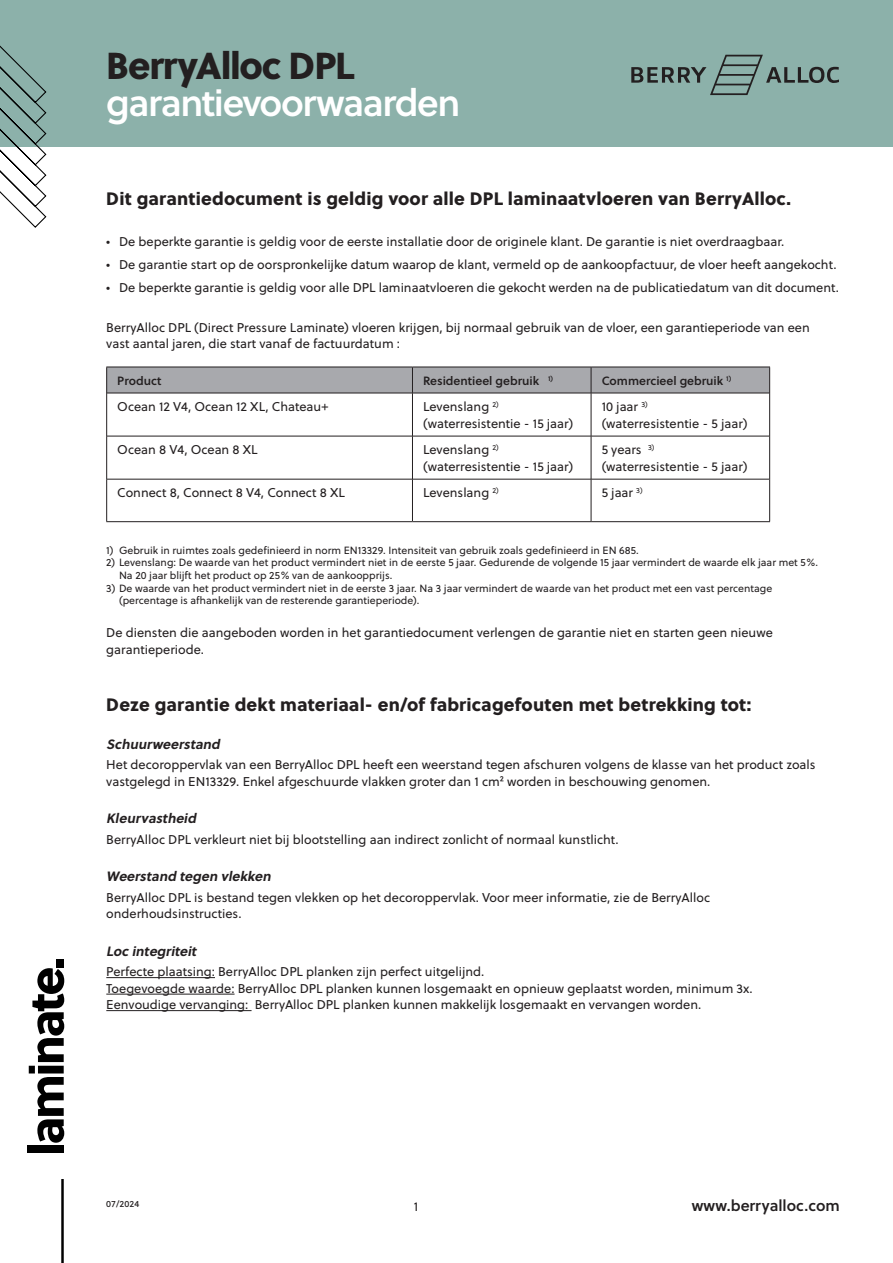
<style>
.page{position:relative;width:893px;height:1263px;background:#fff}
.page>*{position:absolute;margin:0;border:0;box-sizing:border-box;transform-origin:0 0}
.t1{font:37.5px "Soleil Sb";letter-spacing:-.04em;color:#fff}
.t2{font:37.5px "Soleil Xb";letter-spacing:-.035em;color:#231f20}
.Soleil_XB_12{font:18px "Soleil Xb";letter-spacing:.01em;color:#231f20}
.t3{font:15.6px "Soleil Sb";color:#231f20}
.Titeltjes_schuin{font:italic 700 13.5px "Soleil";color:#231f20}
.Basetext_LINKS{font:12.75px/16.5px "Soleil";color:#231f20}
.Basetext_LINKS_afstand_na{font:12.75px "Soleil";color:#231f20}
.basetext_TITELTJES{font:12px "Soleil Sb";color:#231f20}
.Onderschriftjes_opsomming{font:10.5px/12.6px "Soleil";color:#231f20}
.t4{font:9px "Soleil Bk";color:#231f20}
</style>
<div class="page">
<div style="left:0;top:0;width:893px;height:147px;background:#8cb1aa"></div>
<svg style="left:631px;top:55px;width:208px;height:40px"></svg>
<svg style="left:0;top:45px;width:47px;height:183px"></svg>
<div style="left:28px;top:1145px;width:36px;height:8px;background:#000"></div>
<svg style="left:29px;top:968px;width:35px;height:175px"></svg>
<div style="left:56px;top:959px;width:8px;height:8px;background:#000"></div>
<hr style="left:61px;top:1179px;width:3px;height:84px;background:#000">
<hr style="left:106px;top:977px;width:109px;height:1px;background:#231f20">
<hr style="left:106px;top:994px;width:129px;height:1px;background:#231f20">
<hr style="left:106px;top:1010px;width:146px;height:1px;background:#231f20">
<svg style="left:106px;top:367px;width:664px;height:154px"></svg>
<hr style="left:106px;top:393px;width:1px;height:43px;background:#231f20">
<hr style="left:769px;top:393px;width:1px;height:43px;background:#231f20">
<hr style="left:106px;top:436px;width:1px;height:43px;background:#231f20">
<hr style="left:769px;top:436px;width:1px;height:43px;background:#231f20">
<hr style="left:106px;top:479px;width:1px;height:42px;background:#231f20">
<hr style="left:769px;top:479px;width:1px;height:42px;background:#231f20">
<hr style="left:106px;top:521px;width:306px;height:1px;background:#231f20">
<hr style="left:412px;top:521px;width:179px;height:1px;background:#231f20">
<hr style="left:591px;top:521px;width:179px;height:1px;background:#231f20">
<p class="t2" style="left:106px;top:36px;width:250px">BerryAlloc DPL</p>
<p class="t1" style="left:106px;top:74px;width:356px">garantievoorwaarden</p>
<p class="Soleil_XB_12" style="left:106px;top:184px;width:686px">Dit garantiedocument is geldig voor alle DPL laminaatvloeren van BerryAlloc.</p>
<p class="Basetext_LINKS_afstand_na" style="left:106px;top:233px;width:680px">• De beperkte garantie is geldig voor de eerste installatie door de originele klant. De garantie is niet overdraagbaar.</p>
<p class="Basetext_LINKS_afstand_na" style="left:106px;top:255px;width:732px">• De garantie start op de oorspronkelijke datum waarop de klant, vermeld op de aankoopfactuur, de vloer heeft aangekocht.</p>
<p class="Basetext_LINKS_afstand_na" style="left:106px;top:278px;width:734px">• De beperkte garantie is geldig voor alle DPL laminaatvloeren die gekocht werden na de publicatiedatum van dit document.</p>
<p class="Basetext_LINKS" style="left:106px;top:318px;width:705px">BerryAlloc DPL (Direct Pressure Laminate) vloeren krijgen, bij normaal gebruik van de vloer, een garantieperiode van een vast aantal jaren, die start vanaf de factuurdatum :</p>
<p class="basetext_TITELTJES" style="left:117px;top:371px;width:46px">Product</p>
<p class="basetext_TITELTJES" style="left:423px;top:371px;width:132px">Residentieel gebruik <sup>1)</sup></p>
<p class="basetext_TITELTJES" style="left:602px;top:371px;width:131px">Commercieel gebruik <sup>1)</sup></p>
<p class="Basetext_LINKS" style="left:117px;top:398px;width:213px">Ocean 12 V4, Ocean 12 XL, Chateau+</p>
<p class="Basetext_LINKS" style="left:423px;top:398px;width:77px">Levenslang <sup>2)</sup></p>
<p class="Basetext_LINKS" style="left:423px;top:414px;width:152px">(waterresistentie - 15 jaar)</p>
<p class="Basetext_LINKS" style="left:602px;top:398px;width:48px">10 jaar <sup>3)</sup></p>
<p class="Basetext_LINKS" style="left:602px;top:414px;width:147px">(waterresistentie - 5 jaar)</p>
<p class="Basetext_LINKS" style="left:117px;top:441px;width:142px">Ocean 8 V4, Ocean 8 XL</p>
<p class="Basetext_LINKS" style="left:423px;top:441px;width:77px">Levenslang <sup>2)</sup></p>
<p class="Basetext_LINKS" style="left:423px;top:458px;width:152px">(waterresistentie - 15 jaar)</p>
<p class="Basetext_LINKS" style="left:602px;top:441px;width:54px">5 years <sup>3)</sup></p>
<p class="Basetext_LINKS" style="left:602px;top:458px;width:147px">(waterresistentie - 5 jaar)</p>
<p class="Basetext_LINKS" style="left:117px;top:484px;width:229px">Connect 8, Connect 8 V4, Connect 8 XL</p>
<p class="Basetext_LINKS" style="left:423px;top:484px;width:77px">Levenslang <sup>2)</sup></p>
<p class="Basetext_LINKS" style="left:602px;top:484px;width:43px">5 jaar <sup>3)</sup></p>
<p class="Onderschriftjes_opsomming" style="left:106px;top:544px;width:534px">1) Gebruik in ruimtes zoals gedefinieerd in norm EN13329. Intensiteit van gebruik zoals gedefinieerd in EN 685.</p>
<p class="Onderschriftjes_opsomming" style="left:119px;top:556px;width:700px;text-indent:-13px">2) Levenslang: De waarde van het product vermindert niet in de eerste 5 jaar. Gedurende de volgende 15 jaar vermindert de waarde elk jaar met 5%.<br>Na 20 jaar blijft het product op 25% van de aankoopprijs.</p>
<p class="Onderschriftjes_opsomming" style="left:119px;top:581px;width:655px;text-indent:-13px">3) De waarde van het product vermindert niet in de eerste 3 jaar. Na 3 jaar vermindert de waarde van het product met een vast percentage (percentage is afhankelijk van de resterende garantieperiode).</p>
<p class="Basetext_LINKS" style="left:106px;top:624px;width:668px">De diensten die aangeboden worden in het garantiedocument verlengen de garantie niet en starten geen nieuwe garantieperiode.</p>
<p class="Soleil_XB_12" style="left:106px;top:690px;width:646px">Deze garantie dekt materiaal- en/of fabricagefouten met betrekking tot:</p>
<p class="Titeltjes_schuin" style="left:106px;top:733px;width:119px">Schuurweerstand</p>
<p class="Basetext_LINKS" style="left:106px;top:756px;width:711px">Het decoroppervlak van een BerryAlloc DPL heeft een weerstand tegen afschuren volgens de klasse van het product zoals vastgelegd in EN13329. Enkel afgeschuurde vlakken groter dan 1 cm² worden in beschouwing genomen.</p>
<p class="Titeltjes_schuin" style="left:106px;top:808px;width:95px">Kleurvastheid</p>
<p class="Basetext_LINKS" style="left:106px;top:831px;width:514px">BerryAlloc DPL verkleurt niet bij blootstelling aan indirect zonlicht of normaal kunstlicht.</p>
<p class="Titeltjes_schuin" style="left:106px;top:866px;width:169px">Weerstand tegen vlekken</p>
<p class="Basetext_LINKS" style="left:106px;top:889px;width:605px">BerryAlloc DPL is bestand tegen vlekken op het decoroppervlak. Voor meer informatie, zie de BerryAlloc onderhoudsinstructies.</p>
<p class="Titeltjes_schuin" style="left:106px;top:940px;width:95px">Loc integriteit</p>
<p class="Basetext_LINKS" style="left:106px;top:963px;width:380px">Perfecte plaatsing: BerryAlloc DPL planken zijn perfect uitgelijnd.</p>
<p class="Basetext_LINKS" style="left:106px;top:980px;width:648px">Toegevoegde waarde: BerryAlloc DPL planken kunnen losgemaakt en opnieuw geplaatst worden, minimum 3x.</p>
<p class="Basetext_LINKS" style="left:106px;top:996px;width:596px">Eenvoudige vervanging: BerryAlloc DPL planken kunnen makkelijk losgemaakt en vervangen worden.</p>
<p class="t4" style="left:106px;top:1197px;width:35px">07/2024</p>
<p class="Basetext_LINKS" style="left:414px;top:1197px;width:6px">1</p>
<p class="t3" style="left:692px;top:1193px;width:150px">www.berryalloc.com</p>
</div>
